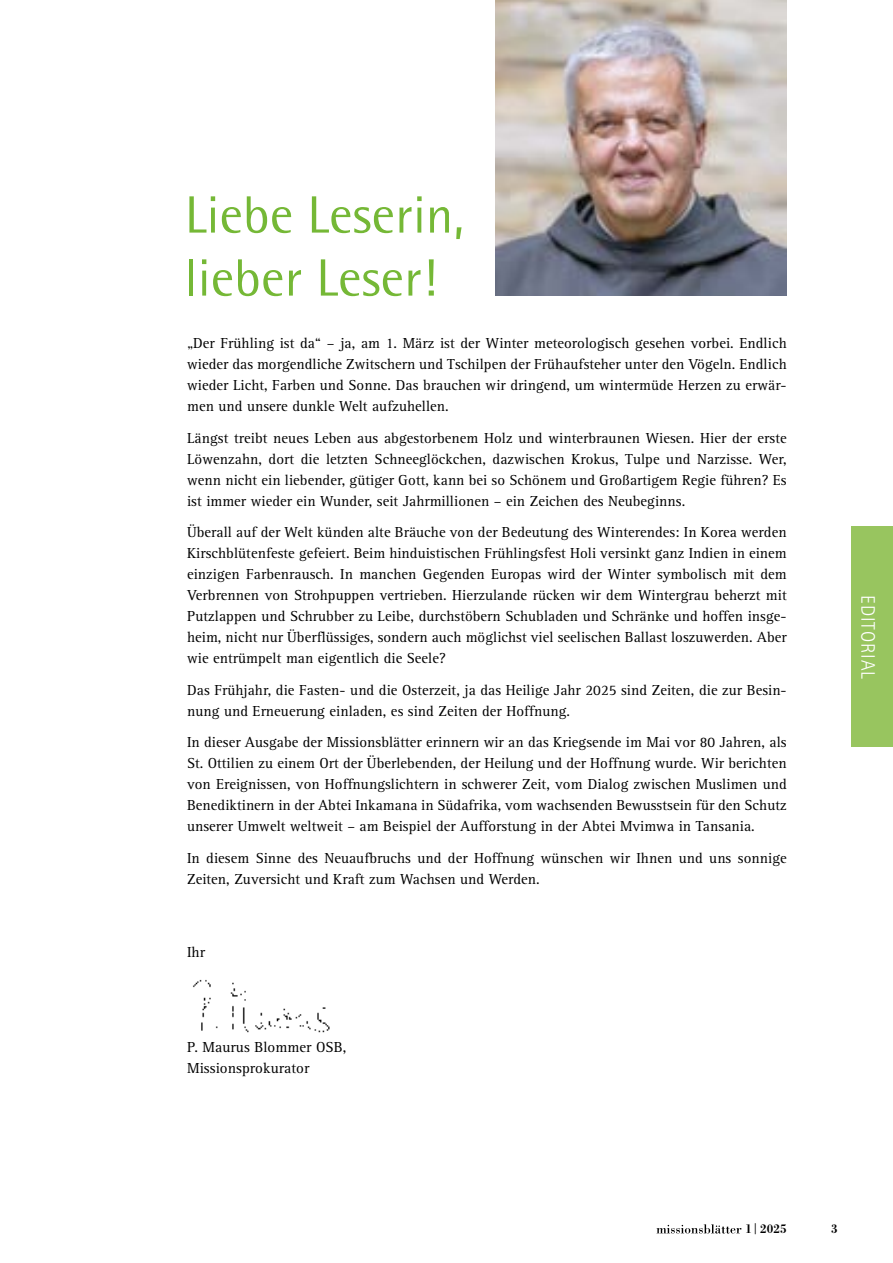
<style>
.page{position:relative;width:893px;height:1263px;background:#fff}
.page>*{position:absolute;margin:0;border:0;box-sizing:border-box;transform-origin:0 0}
.t1{font:52.5px/63px "Rotis Semi Sans Pro";letter-spacing:.005em;color:#75b836}
.t2{font:300 19.5px "Rotis Sans Serif Pro";letter-spacing:.05em;color:#fff}
.t3{font:15px/21px "Rotis Serif Std";letter-spacing:.005em;color:#000;text-align:justify}
.t4{font:500 13.2px "Bodoni URW";color:#000}
.s1{font-weight:300}
</style>
<div class="page">
<svg style="left:656px;top:1224px;width:85px;height:9px"></svg>
<div style="left:851px;top:527px;width:42px;height:220px;background:#98c55f"></div>
<img style="left:495px;top:0;width:292px;height:296px">
<img style="left:193px;top:979px;width:137px;height:54px">
<h1 class="t1" style="left:185px;top:184px;width:281px">Liebe Leserin, lieber Leser!</h1>
<p class="t3" style="left:187px;top:333px;width:601px">„Der Frühling ist da“ – ja, am 1. März ist der Winter meteorologisch gesehen vorbei. Endlich wieder das morgendliche Zwitschern und Tschilpen der Frühaufsteher unter den Vögeln. Endlich wieder Licht, Farben und Sonne. Das brauchen wir dringend, um wintermüde Herzen zu erwär&shy;men und unsere dunkle Welt aufzuhellen.</p>
<p class="t3" style="left:187px;top:427px;width:601px">Längst treibt neues Leben aus abgestorbenem Holz und winterbraunen Wiesen. Hier der erste Löwenzahn, dort die letzten Schneeglöckchen, dazwischen Krokus, Tulpe und Narzisse. Wer, wenn nicht ein liebender, gütiger Gott, kann bei so Schönem und Großartigem Regie führen? Es ist immer wieder ein Wunder, seit Jahrmillionen – ein Zeichen des Neubeginns.</p>
<p class="t3" style="left:187px;top:522px;width:601px">Überall auf der Welt künden alte Bräuche von der Bedeutung des Winterendes: In Korea werden Kirschblütenfeste gefeiert. Beim hinduistischen Frühlingsfest Holi versinkt ganz Indien in einem einzigen Farbenrausch. In manchen Gegenden Europas wird der Winter symbolisch mit dem Verbrennen von Strohpuppen vertrieben. Hierzulande rücken wir dem Wintergrau beherzt mit Putzlappen und Schrubber zu Leibe, durchstöbern Schubladen und Schränke und hoffen insge&shy;heim, nicht nur Überflüssiges, sondern auch möglichst viel seelischen Ballast loszuwerden. Aber wie entrümpelt man eigentlich die Seele?</p>
<p class="t3" style="left:187px;top:679px;width:601px">Das Frühjahr, die Fasten- und die Osterzeit, ja das Heilige Jahr 2025 sind Zeiten, die zur Besin&shy;nung und Erneuerung einladen, es sind Zeiten der Hoffnung.</p>
<p class="t3" style="left:187px;top:732px;width:601px">In dieser Ausgabe der Missionsblätter erinnern wir an das Kriegsende im Mai vor 80 Jahren, als St. Ottilien zu einem Ort der Überlebenden, der Heilung und der Hoffnung wurde. Wir berichten von Ereignissen, von Hoffnungslichtern in schwerer Zeit, vom Dialog zwischen Muslimen und Benediktinern in der Abtei Inkamana in Südafrika, vom wachsenden Bewusstsein für den Schutz unserer Umwelt weltweit – am Beispiel der Aufforstung in der Abtei Mvimwa in Tansania.</p>
<p class="t3" style="left:187px;top:847px;width:601px">In diesem Sinne des Neuaufbruchs und der Hoffnung wünschen wir Ihnen und uns sonnige<br>Zeiten, Zuversicht und Kraft zum Wachsen und Werden.</p>
<p class="t3" style="left:187px;top:942px;width:19px">Ihr</p>
<p class="t3" style="left:187px;top:1036px;width:161px">P. Maurus Blommer OSB,<br>Missionsprokurator</p>
<h2 class="t2" style="left:879px;top:595px;width:86px;rotate:90deg">EDITORIAL</h2>
<p class="t4" style="left:745px;top:1221px;width:43px">1<span class="s1">|</span>2025</p>
<p class="t4" style="left:831px;top:1221px;width:8px">3</p>
</div>
